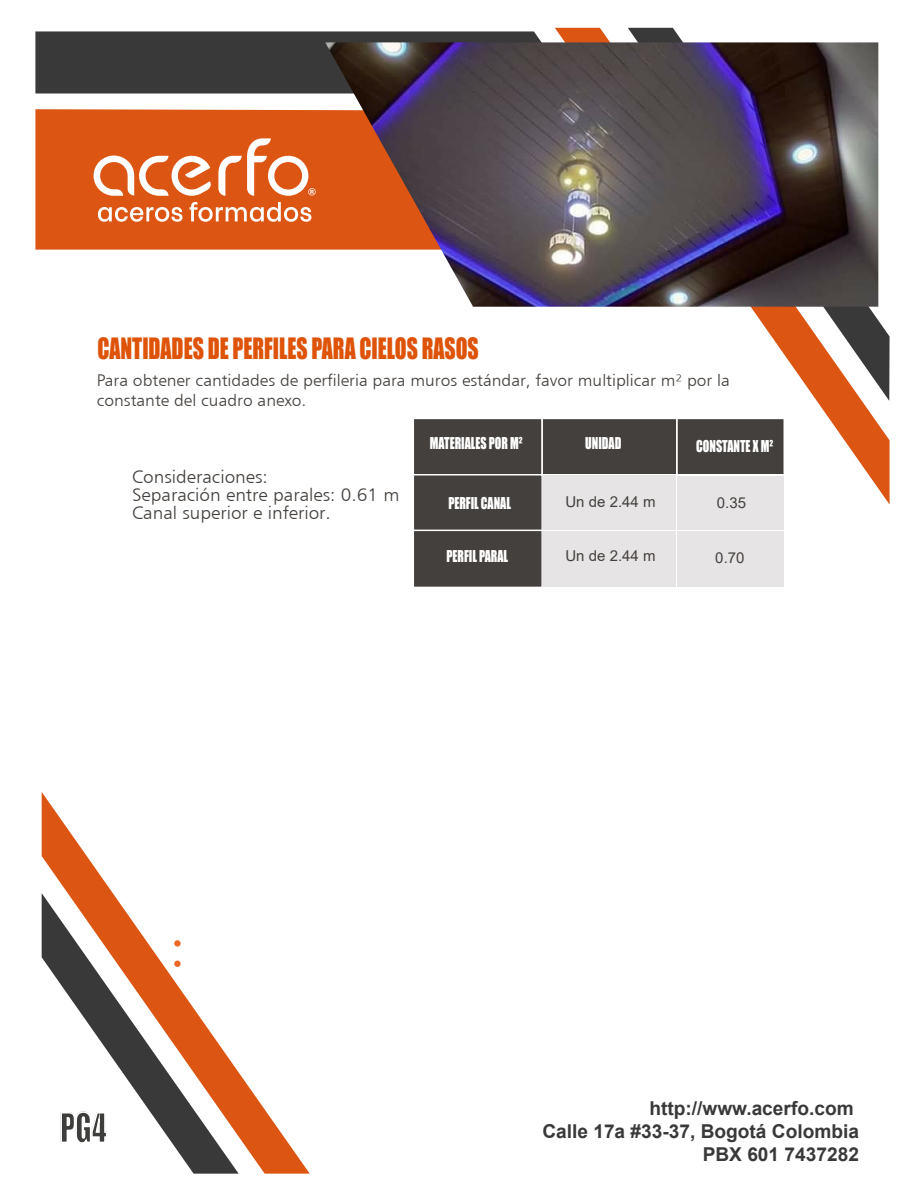
<style>
.page{position:relative;width:918px;height:1188px;background:#fff}
.page>*{position:absolute;margin:0;border:0;box-sizing:border-box;transform-origin:0 0}
.t1{font:37.5px "Impact";color:#3d3d3b;scale:.8 1}
.t2{font:27px "Impact";color:#de5307;scale:.8 1}
.t3{font:700 19.05px/23px "Arial";color:#39393a;text-align:right}
.t4{font:18px/17.7px "Humanist 777 BT Light B";color:#44403d;scale:1.06 1}
.t5{font:16.5px/19.8px "Humanist 777 BT Light B";color:#44403d;scale:1.06 1}
.t6{font:15px "Impact";color:#fff;scale:.8 1}
.t7{font:15px "Arial";color:#44403d}
</style>
<div class="page">
<svg style="left:42px;top:792px;width:268px;height:382px"></svg>
<svg style="left:42px;top:893px;width:197px;height:281px"></svg>
<div style="left:35px;top:109px;width:290px;height:141px;background:#dd5513"></div>
<div style="left:35px;top:31px;width:507px;height:63px;background:#39393a"></div>
<svg style="left:555px;top:28px;width:335px;height:477px"></svg>
<svg style="left:628px;top:28px;width:262px;height:373px"></svg>
<svg style="left:60px;top:1105px;width:48px;height:40px"></svg>
<div style="left:676px;top:418px;width:109px;height:57px;background:#44403d;border:2px solid #fff"></div>
<div style="left:678px;top:476px;width:106px;height:54px;background:#e7e4e5"></div>
<div style="left:678px;top:531px;width:106px;height:55px;background:#e7e4e5"></div>
<div style="left:413px;top:418px;width:130px;height:57px;background:#44403d;border:2px solid #fff"></div>
<div style="left:541px;top:418px;width:137px;height:57px;background:#44403d;border:2px solid #fff"></div>
<div style="left:413px;top:474px;width:130px;height:58px;background:#44403d;border:2px solid #fff"></div>
<div style="left:543px;top:476px;width:133px;height:54px;background:#e7e4e5"></div>
<div style="left:413px;top:530px;width:130px;height:58px;background:#44403d;border:2px solid #fff"></div>
<div style="left:543px;top:531px;width:133px;height:55px;background:#e7e4e5"></div>
<svg style="left:174px;top:940px;width:7px;height:7px"></svg>
<div style="left:174px;top:961px;width:7px;height:6px;background:#ec6725;border-radius:50%"></div>
<img style="left:325px;top:42px;width:553px;height:265px">
<svg style="left:94px;top:156px;width:118px;height:40px"></svg>
<svg style="left:218px;top:138px;width:98px;height:58px"></svg>
<svg style="left:98px;top:207px;width:84px;height:15px"></svg>
<svg style="left:190px;top:202px;width:121px;height:20px"></svg>
<h2 class="t2" style="left:97px;top:327px;width:478px">CANTIDADES DE PERFILES PARA CIELOS RASOS</h2>
<p class="t5" style="left:97px;top:370px;width:599px">Para obtener cantidades de perfileria para muros estándar, favor multiplicar m² por la constante del cuadro anexo.</p>
<p class="t6" style="left:430px;top:432px;width:117px">MATERIALES POR M²</p>
<p class="t6" style="left:585px;top:432px;width:47px">UNIDAD</p>
<p class="t6" style="left:696px;top:434px;width:98px">CONSTANTE X M²</p>
<p class="t4" style="left:132px;top:468px;width:254px">Consideraciones:<br>Separación entre parales: 0.61 m<br>Canal superior e inferior.</p>
<p class="t6" style="left:448px;top:492px;width:80px">PERFIL CANAL</p>
<p class="t6" style="left:446px;top:544px;width:79px">PERFIL PARAL</p>
<p class="t7" style="left:565px;top:492px;width:92px">Un de 2.44 m</p>
<p class="t7" style="left:565px;top:545px;width:92px">Un de 2.44 m</p>
<p class="t7" style="left:717px;top:492px;width:31px">0.35</p>
<p class="t7" style="left:715px;top:547px;width:31px">0.70</p>
<h1 class="t1" style="left:60px;top:1099px;width:60px">PG4</h1>
<p class="t3" style="left:542px;top:1097px;width:318px">http://www.acerfo.com<br>Calle 17a #33-37, Bogotá Colombia<br>PBX 601 7437282</p>
</div>
